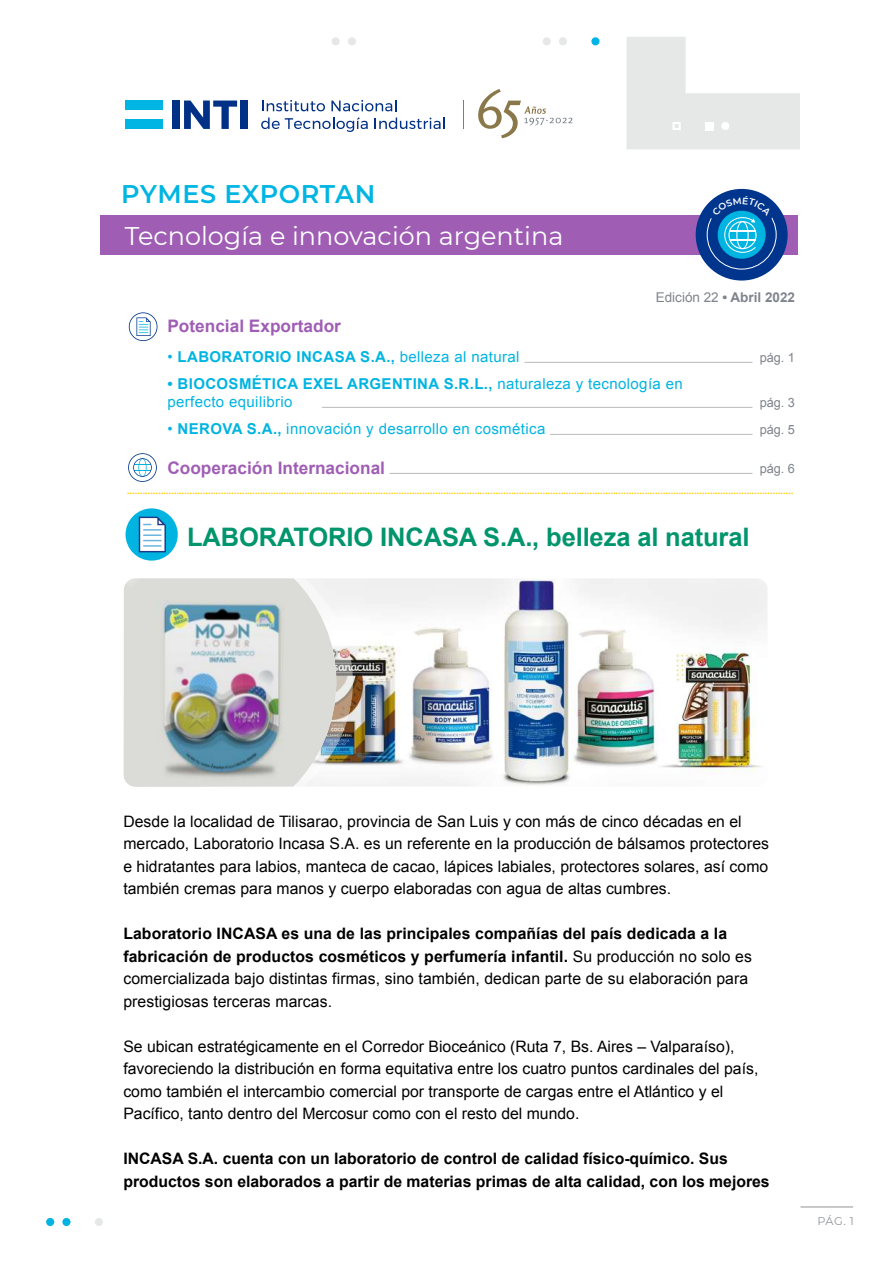
<style>
.page{position:relative;width:893px;height:1263px;background:#fff}
.page>*{position:absolute;margin:0;border:0;box-sizing:border-box;transform-origin:0 0}
.t1{font:700 25.5px "Arial";letter-spacing:-.005em;color:#00956c}
.t2{font:25.5px "Montserrat";color:#fff}
.t3{font:600 25.5px "Montserrat";letter-spacing:.015em;color:#00b5e2}
.t4{font:700 17.25px "Arial";color:#9f5eb4}
.t5{font:15.75px/22.5px "Arial";color:#000}
.t6{font:700 15.75px/22.5px "Arial";color:#000}
.t7{font:15px/18px "Arial";letter-spacing:.025em;color:#00b4e1}
.t8{font:700 15px "Arial";letter-spacing:.025em;color:#00b4e1}
.t9{font:700 13.5px "Arial";color:#7f838c}
.t10{font:12.75px "Myriad Pro";color:#ffd000;scale:1.04 1}
.t11{font:12.75px/27px "Arial";letter-spacing:-.01em;color:#7f828b}
.t12{font:11.25px "Montserrat";color:#919395}
.s1{font-weight:400}
.s2{font-weight:700}
</style>
<div class="page">
<div style="left:100px;top:216px;width:697px;height:39px;background:#9f5eb4"></div>
<svg style="left:626px;top:37px;width:174px;height:112px"></svg>
<div style="left:348px;top:37px;width:8px;height:8px;background:#e6e8e8;border-radius:50%"></div>
<div style="left:332px;top:37px;width:8px;height:8px;background:#e6e8e8;border-radius:50%"></div>
<div style="left:543px;top:37px;width:8px;height:8px;background:#e6e8e8;border-radius:50%"></div>
<div style="left:591px;top:37px;width:8px;height:8px;background:#00b4e3;border-radius:50%"></div>
<div style="left:559px;top:37px;width:8px;height:8px;background:#e6e8e8;border-radius:50%"></div>
<div style="left:46px;top:1218px;width:8px;height:8px;background:#00b4e1;border-radius:50%"></div>
<div style="left:95px;top:1218px;width:8px;height:8px;background:#e6e8e8;border-radius:50%"></div>
<div style="left:62px;top:1218px;width:9px;height:8px;background:#00b4e1;border-radius:50%"></div>
<hr style="left:800px;top:1207px;width:53px;height:1px;background:#919395">
<div style="left:126px;top:508px;width:52px;height:53px;background:#00b4e1;border-radius:50%"></div>
<svg style="left:139px;top:517px;width:27px;height:35px"></svg>
<svg style="left:129px;top:312px;width:28px;height:29px"></svg>
<hr style="left:524px;top:362px;width:228px;height:1px;background:#babbbe">
<hr style="left:322px;top:407px;width:430px;height:1px;background:#babbbe">
<hr style="left:550px;top:434px;width:202px;height:1px;background:#babbbe">
<svg style="left:128px;top:453px;width:29px;height:29px"></svg>
<hr style="left:389px;top:473px;width:363px;height:1px;background:#babbbe">
<div style="left:125px;top:101px;width:37px;height:9px;background:#00b4e3"></div>
<div style="left:125px;top:119px;width:37px;height:10px;background:#00b4e3"></div>
<div style="left:172px;top:101px;width:7px;height:28px;background:#003186"></div>
<svg style="left:184px;top:101px;width:53px;height:28px"></svg>
<div style="left:240px;top:101px;width:8px;height:28px;background:#003186"></div>
<svg style="left:262px;top:100px;width:63px;height:11px"></svg>
<svg style="left:331px;top:100px;width:65px;height:11px"></svg>
<svg style="left:261px;top:117px;width:107px;height:15px"></svg>
<svg style="left:375px;top:118px;width:70px;height:11px"></svg>
<svg style="left:463px;top:101px;width:1px;height:28px"></svg>
<svg style="left:478px;top:89px;width:94px;height:49px"></svg>
<div style="left:696px;top:189px;width:92px;height:92px;background:#00358d;border-radius:50%"></div>
<div style="left:718px;top:211px;width:48px;height:48px;background:#00b4e1;border-radius:50%"></div>
<img style="left:353px;top:578px;width:414px;height:208px">
<img style="left:336px;top:579px;width:17px;height:207px">
<img style="left:124px;top:578px;width:212px;height:208px">
<svg style="left:707px;top:194px;width:68px;height:60px"></svg>
<h1 class="t3" style="left:121px;top:175px;width:256px">PYMES EXPORTAN</h1>
<h1 class="t2" style="left:125px;top:218px;width:440px">Tecnología e innovación argentina</h1>
<p class="t9" style="left:656px;top:288px;width:141px"><span class="s1">Edición 22</span> • Abril 2022</p>
<p class="t4" style="left:167px;top:314px;width:175px">Potencial Exportador</p>
<p class="t8" style="left:167px;top:347px;width:354px"><span class="s1">•</span> LABORATORIO INCASA S.A., <span class="s1">belleza al natural</span></p>
<p class="t7" style="left:167px;top:375px;width:517px"><span class="s2">• BIOCOSMÉTICA EXEL ARGENTINA S.R.L.,</span> naturaleza y tecnología en perfecto equilibrio</p>
<p class="t7" style="left:167px;top:420px;width:379px">• <span class="s2">NEROVA S.A.,</span> innovación y desarrollo en cosmética</p>
<p class="t4" style="left:167px;top:456px;width:219px">Cooperación Internacional</p>
<p class="t11" style="left:760px;top:345px;width:36px">pág. 1</p>
<p class="t11" style="left:760px;top:390px;width:36px">pág. 3 pág. 5</p>
<p class="t11" style="left:760px;top:456px;width:36px">pág. 6</p>
<p class="t10" style="left:127px;top:482px;width:643px">...............................................................................................................................................................................................................................................................</p>
<h1 class="t1" style="left:187px;top:520px;width:564px">LABORATORIO INCASA S.A., belleza al natural</h1>
<p class="t5" style="left:123px;top:810px;width:647px">Desde la localidad de Tilisarao, provincia de San Luis y con más de cinco décadas en el mercado, Laboratorio Incasa S.A. es un referente en la producción de bálsamos protectores e hidratantes para labios, manteca de cacao, lápices labiales, protectores solares, así como también cremas para manos y cuerpo elaboradas con agua de altas cumbres.</p>
<p class="t5" style="left:123px;top:922px;width:630px"><span class="s2">Laboratorio INCASA es una de las principales compañías del país dedicada a la fabricación de productos cosméticos y perfumería infantil.</span> Su producción no solo es comercializada bajo distintas firmas, sino también, dedican parte de su elaboración para prestigiosas terceras marcas.</p>
<p class="t5" style="left:123px;top:1035px;width:636px">Se ubican estratégicamente en el Corredor Bioceánico (Ruta 7, Bs. Aires – Valparaíso), favoreciendo la distribución en forma equitativa entre los cuatro puntos cardinales del país, como también el intercambio comercial por transporte de cargas entre el Atlántico y el Pacífico, tanto dentro del Mercosur como con el resto del mundo.</p>
<p class="t6" style="left:123px;top:1148px;width:648px">INCASA S.A. cuenta con un laboratorio de control de calidad físico-químico. Sus productos son elaborados a partir de materias primas de alta calidad, con los mejores</p>
<p class="t12" style="left:817px;top:1213px;width:38px">PÁG. 1</p>
</div>
